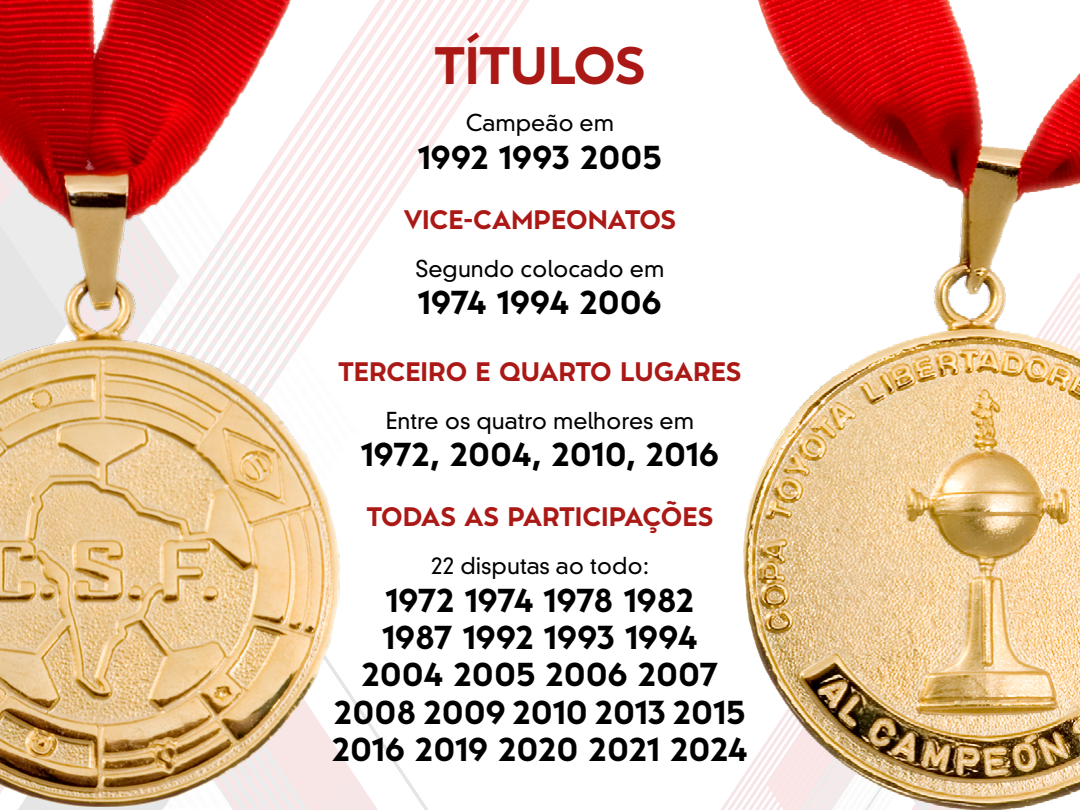
<style>
.page{position:relative;width:1080px;height:810px;background:#fff}
.page>*{position:absolute;margin:0;border:0;box-sizing:border-box;transform-origin:0 0}
.t1{font:700 49.6px "Albula Pro";color:#ab1916}
.t2{font:700 31.2px/37.4px "Albula Pro";color:#000;text-align:center}
.t3{font:700 25.2px "Albula Pro";color:#ab1916}
.t4{font:300 22.5px "DIN Neuzeit Grotesk Std";color:#000}
</style>
<div class="page">
<img style="left:18px;top:0;width:724px;height:810px">
<img style="left:0;top:0;width:339px;height:806px">
<img style="left:742px;top:0;width:338px;height:810px">
<h1 class="t1" style="left:435px;top:22px;width:212px">TÍTULOS</h1>
<p class="t4" style="left:466px;top:110px;width:150px">Campeão em</p>
<p class="t2" style="left:418px;top:135px;width:245px">1992 1993 2005</p>
<p class="t3" style="left:404px;top:197px;width:273px">VICE-CAMPEONATOS</p>
<p class="t4" style="left:415px;top:255px;width:251px">Segundo colocado em</p>
<p class="t2" style="left:418px;top:280px;width:245px">1974 1994 2006</p>
<p class="t3" style="left:339px;top:350px;width:404px">TERCEIRO E QUARTO LUGARES</p>
<p class="t4" style="left:386px;top:407px;width:310px">Entre os quatro melhores em</p>
<p class="t2" style="left:361px;top:433px;width:359px">1972, 2004, 2010, 2016</p>
<p class="t3" style="left:367px;top:495px;width:348px">TODAS AS PARTICIPAÇÕES</p>
<p class="t4" style="left:431px;top:552px;width:219px">22 disputas ao todo:</p>
<p class="t2" style="left:332px;top:578px;width:417px">1972 1974 1978 1982<br>1987 1992 1993 1994<br>2004 2005 2006 2007<br>2008 2009 2010 2013 2015<br>2016 2019 2020 2021 2024</p>
</div>
